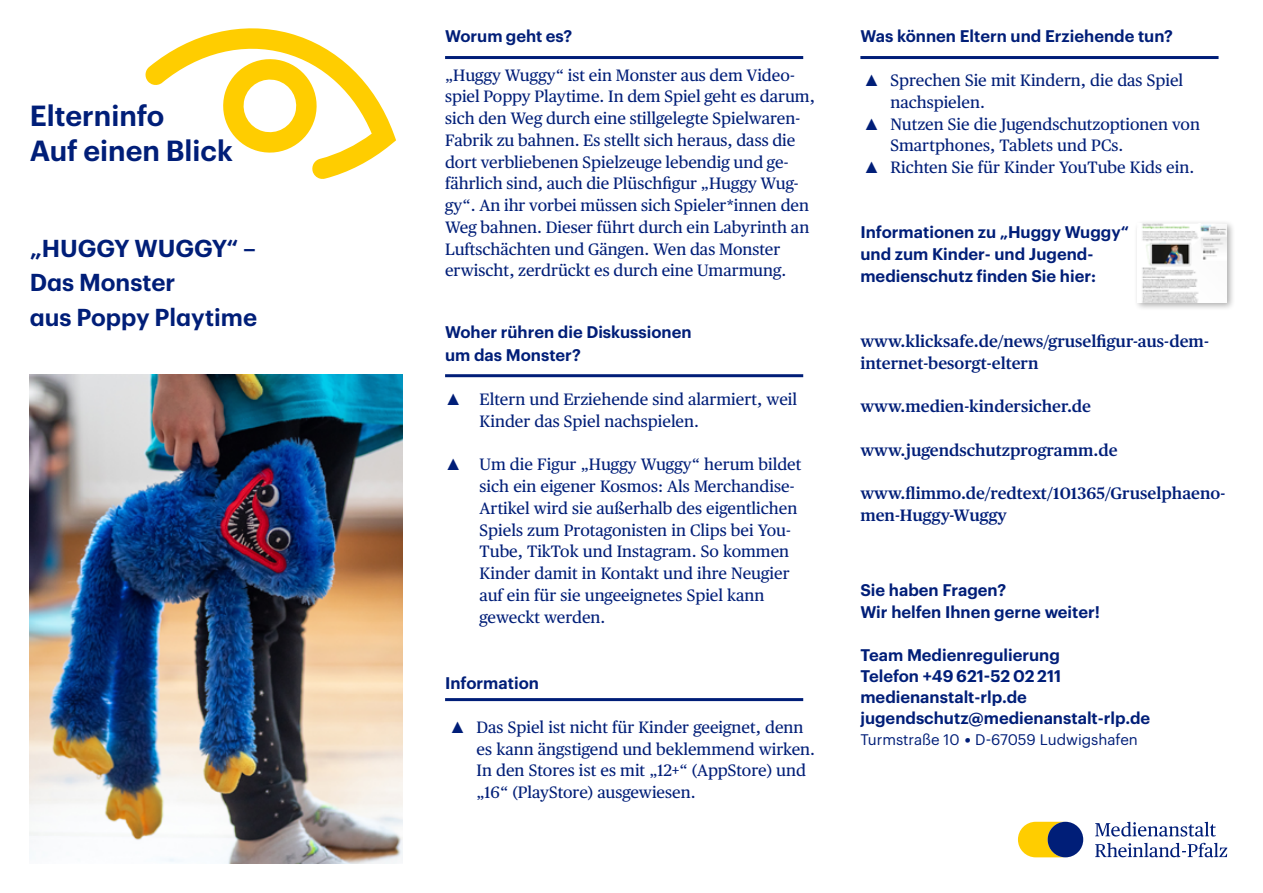
<style>
.page{position:relative;width:1263px;height:893px;background:#fff}
.page>*{position:absolute;margin:0;border:0;box-sizing:border-box;transform-origin:0 0}
.t1{font:600 28.5px/34.5px "Graphik";color:#001e78}
.t2{font:600 24px/34.5px "Graphik";color:#001e78}
.t3{font:16.5px/21.8px "Publico Text";color:#001e78}
.t4{font:600 16.5px/21.8px "Graphik";color:#001e78}
.t5{font:600 16.5px/21.8px "Publico Text";color:#001e78}
.t6{font:15px "Graphik";color:#001e78}
.s1{font-family:"Arial"}
.s2{font-family:"Calibri";font-style:italic}
</style>
<div class="page">
<img style="left:30px;top:374px;width:373px;height:489px">
<svg style="left:1018px;top:822px;width:209px;height:35px"></svg>
<svg style="left:145px;top:28px;width:251px;height:151px"></svg>
<hr style="left:445px;top:56px;width:358px;height:3px;background:#001e78">
<hr style="left:445px;top:374px;width:358px;height:3px;background:#001e78">
<hr style="left:445px;top:698px;width:358px;height:3px;background:#001e78">
<hr style="left:860px;top:56px;width:358px;height:3px;background:#001e78">
<div style="left:1134px;top:220px;width:101px;height:91px;background:#000;opacity:.33"></div>
<img style="left:1137px;top:223px;width:89px;height:79px">
<h1 class="t1" style="left:30px;top:96px;width:205px">Elterninfo<br>Auf einen Blick</h1>
<h2 class="t2" style="left:30px;top:229px;width:229px">„HUGGY WUGGY“ –<br>Das Monster<br>aus Poppy Playtime</h2>
<p class="t4" style="left:445px;top:24px;width:129px">Worum geht es?</p>
<p class="t3" style="left:445px;top:63px;width:371px">„Huggy Wuggy“ ist ein Monster aus dem Video&shy;spiel Poppy Playtime. In dem Spiel geht es darum, sich den Weg durch eine stillgelegte Spielwaren-Fabrik zu bahnen. Es stellt sich heraus, dass die dort verbliebenen Spielzeuge lebendig und ge&shy;fährlich sind, auch die Plüschfigur „Huggy Wug&shy;gy“. An ihr vorbei müssen sich Spieler*innen den Weg bahnen. Dieser führt durch ein Labyrinth an Luftschächten und Gängen. Wen das Monster erwischt, zerdrückt es durch eine Umarmung.</p>
<p class="t4" style="left:445px;top:320px;width:248px;line-height:22.5px">Woher rühren die Diskussionen um das Monster?</p>
<p class="t3" style="left:480px;top:388px;width:319px;text-indent:-35px"><span class="s1">▲</span> Eltern und Erziehende sind alarmiert, weil<br>Kinder das Spiel nachspielen.</p>
<p class="t3" style="left:480px;top:453px;width:323px;text-indent:-35px"><span class="s1">▲</span> Um die Figur „Huggy Wuggy“ herum bildet sich ein eigener Kosmos: Als Merchandise-Artikel wird sie außerhalb des eigentlichen Spiels zum Protagonisten in Clips bei You-Tube, TikTok und Instagram. So kommen Kinder damit in Kontakt und ihre Neugier auf ein für sie ungeeignetes Spiel kann geweckt werden.</p>
<p class="t4" style="left:445px;top:670px;width:95px">Information</p>
<p class="t3" style="left:477px;top:715px;width:340px;text-indent:-27px"><span class="s1">▲</span> Das Spiel ist nicht für Kinder geeignet, denn es kann ängstigend und beklemmend wirken.<br>In den Stores ist es mit „12+“ (AppStore) und „16“ (PlayStore) ausgewiesen.</p>
<p class="t4" style="left:860px;top:24px;width:314px">Was können Eltern und Erziehende tun?</p>
<p class="t3" style="left:890px;top:68px;width:294px;text-indent:-27px"><span class="s1">▲</span> Sprechen Sie mit Kindern, die das Spiel nachspielen.</p>
<p class="t3" style="left:890px;top:112px;width:311px;text-indent:-27px"><span class="s1">▲</span> Nutzen Sie die Jugendschutzoptionen von<br>Smartphones, Tablets und PCs.</p>
<p class="t3" style="left:863px;top:155px;width:332px"><span class="s1">▲</span> Richten Sie für Kinder YouTube Kids ein.</p>
<p class="t4" style="left:860px;top:220px;width:270px">Informationen zu „Huggy Wuggy“ und zum Kinder- und Jugend&shy;medienschutz finden Sie hier:</p>
<p class="t5" style="left:860px;top:329px;width:350px">www.klicksafe.de/news/gruselfigur-aus-dem&shy;internet-besorgt-eltern</p>
<p class="t5" style="left:860px;top:395px;width:232px">www.medien-kindersicher.de</p>
<p class="t5" style="left:860px;top:438px;width:259px">www.jugendschutzprogramm.de</p>
<p class="t5" style="left:860px;top:482px;width:366px">www.flimmo.de/redtext/101365/Gruselphaeno&shy;men-Huggy-Wuggy</p>
<p class="t4" style="left:860px;top:578px;width:241px">Sie haben Fragen?<br>Wir helfen Ihnen gerne weiter!</p>
<p class="t4" style="left:860px;top:643px;width:291px;line-height:21px">Team Medienregulierung<br>Telefon +49 621-52 02 211 medienanstalt-rlp.de jugendschutz@medienanstalt-rlp.de</p>
<p class="t6" style="left:860px;top:728px;width:279px">Turmstraße 10 <span class="s2">•</span> D-67059 Ludwigshafen</p>
</div>
